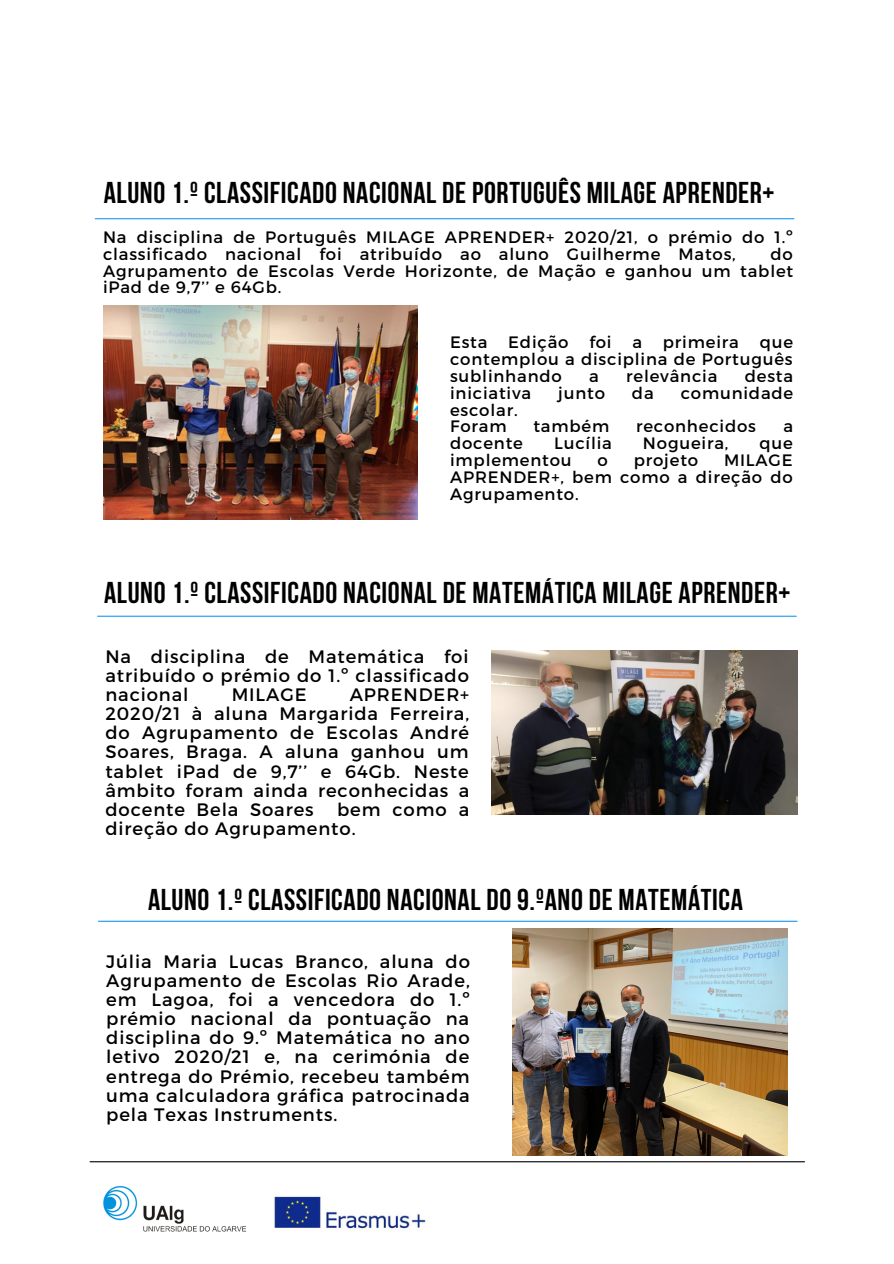
<style>
.page{position:relative;width:894px;height:1264px;background:#fff}
.page>*{position:absolute;margin:0;border:0;box-sizing:border-box;transform-origin:0 0}
.t1{font:700 30px "Bebas Neue";letter-spacing:.02em;color:#000}
.t2{font:18px/19.2px "Montserrat";letter-spacing:.05em;color:#000;text-align:justify}
.t3{font:16.5px/17px "Montserrat";letter-spacing:.05em;color:#000;text-align:justify}
</style>
<div class="page">
<hr style="left:95px;top:218px;width:698px;height:1px;background:#1998f4">
<hr style="left:98px;top:615px;width:698px;height:1px;background:#1998f4">
<img style="left:103px;top:306px;width:314px;height:213px">
<img style="left:274px;top:1196px;width:152px;height:35px">
<img style="left:103px;top:1185px;width:144px;height:47px">
<hr style="left:90px;top:1161px;width:714px;height:1px;background:#000">
<img style="left:491px;top:650px;width:306px;height:164px">
<hr style="left:98px;top:920px;width:698px;height:1px;background:#1998f4">
<img style="left:512px;top:928px;width:274px;height:227px">
<h1 class="t1" style="left:104px;top:181px;width:672px">ALUNO 1.º CLASSIFICADO NACIONAL DE PORTUGUÊS MILAGE APRENDER+</h1>
<p class="t3" style="left:103px;top:227px;width:691px">Na disciplina de Português MILAGE APRENDER+ 2020/21, o prémio do 1.º classificado nacional foi atribuído ao aluno Guilherme Matos,</p>
<p class="t3" style="left:103px;top:244px;width:691px;text-indent:667px">do Agrupamento de Escolas Verde Horizonte, de Mação e ganhou um tablet iPad de 9,7’’ e 64Gb.</p>
<p class="t3" style="left:450px;top:333px;width:39px">Esta</p>
<p class="t3" style="left:508px;top:333px;width:62px">Edição</p>
<p class="t3" style="left:589px;top:333px;width:24px">foi</p>
<p class="t3" style="left:632px;top:333px;width:11px">a</p>
<p class="t3" style="left:662px;top:333px;width:77px">primeira</p>
<p class="t3" style="left:450px;top:333px;width:344px;text-indent:309px">que contemplou a disciplina de Português sublinhando</p>
<p class="t3" style="left:589px;top:366px;width:11px">a</p>
<p class="t3" style="left:626px;top:366px;width:93px">relevância</p>
<p class="t3" style="left:744px;top:366px;width:50px">desta</p>
<p class="t3" style="left:450px;top:383px;width:83px">iniciativa</p>
<p class="t3" style="left:558px;top:383px;width:48px">junto</p>
<p class="t3" style="left:631px;top:383px;width:23px">da</p>
<p class="t3" style="left:680px;top:383px;width:114px">comunidade</p>
<p class="t3" style="left:450px;top:400px;width:69px">escolar.<br>Foram</p>
<p class="t3" style="left:533px;top:417px;width:77px">também</p>
<p class="t3" style="left:635px;top:417px;width:121px">reconhecidos</p>
<p class="t3" style="left:783px;top:417px;width:11px">a</p>
<p class="t3" style="left:450px;top:434px;width:74px">docente</p>
<p class="t3" style="left:554px;top:434px;width:59px">Lucília</p>
<p class="t3" style="left:642px;top:434px;width:87px">Nogueira,</p>
<p class="t3" style="left:759px;top:434px;width:35px">que</p>
<p class="t3" style="left:450px;top:451px;width:123px">implementou</p>
<p class="t3" style="left:597px;top:451px;width:12px">o</p>
<p class="t3" style="left:633px;top:451px;width:66px">projeto</p>
<p class="t3" style="left:450px;top:451px;width:344px;text-indent:274px">MILAGE APRENDER+, bem como a direção do Agrupamento.</p>
<h1 class="t1" style="left:104px;top:580px;width:687px">ALUNO 1.º CLASSIFICADO NACIONAL DE MATEMÁTICA MILAGE APRENDER+</h1>
<p class="t2" style="left:105px;top:645px;width:365px">Na disciplina de Matemática foi atribuído o prémio do 1.º classificado nacional</p>
<p class="t2" style="left:232px;top:684px;width:76px">MILAGE</p>
<p class="t2" style="left:105px;top:684px;width:365px;text-indent:244px">APRENDER+ 2020/21 à aluna Margarida Ferreira, do Agrupamento de Escolas André Soares, Braga. A aluna ganhou um tablet iPad de 9,7’’ e 64Gb. Neste âmbito foram ainda reconhecidas a docente Bela Soares</p>
<p class="t2" style="left:105px;top:799px;width:365px;text-indent:231px">bem como a direção do Agrupamento.</p>
<h1 class="t1" style="left:148px;top:887px;width:596px">ALUNO 1.º CLASSIFICADO NACIONAL DO 9.ºANO DE MATEMÁTICA</h1>
<p class="t2" style="left:106px;top:950px;width:365px">Jú lia Maria Lucas Branco, aluna do Agrupamento de Escolas Rio Arade, em Lagoa, foi a vencedora do 1.º prémio nacional da pontuação na disciplina do 9.º Matemática no ano letivo 2020/21 e, na cerimónia de entrega do Prémio, recebeu também uma calculadora gráfica patrocinada pela Texas Instruments.</p>
</div>
